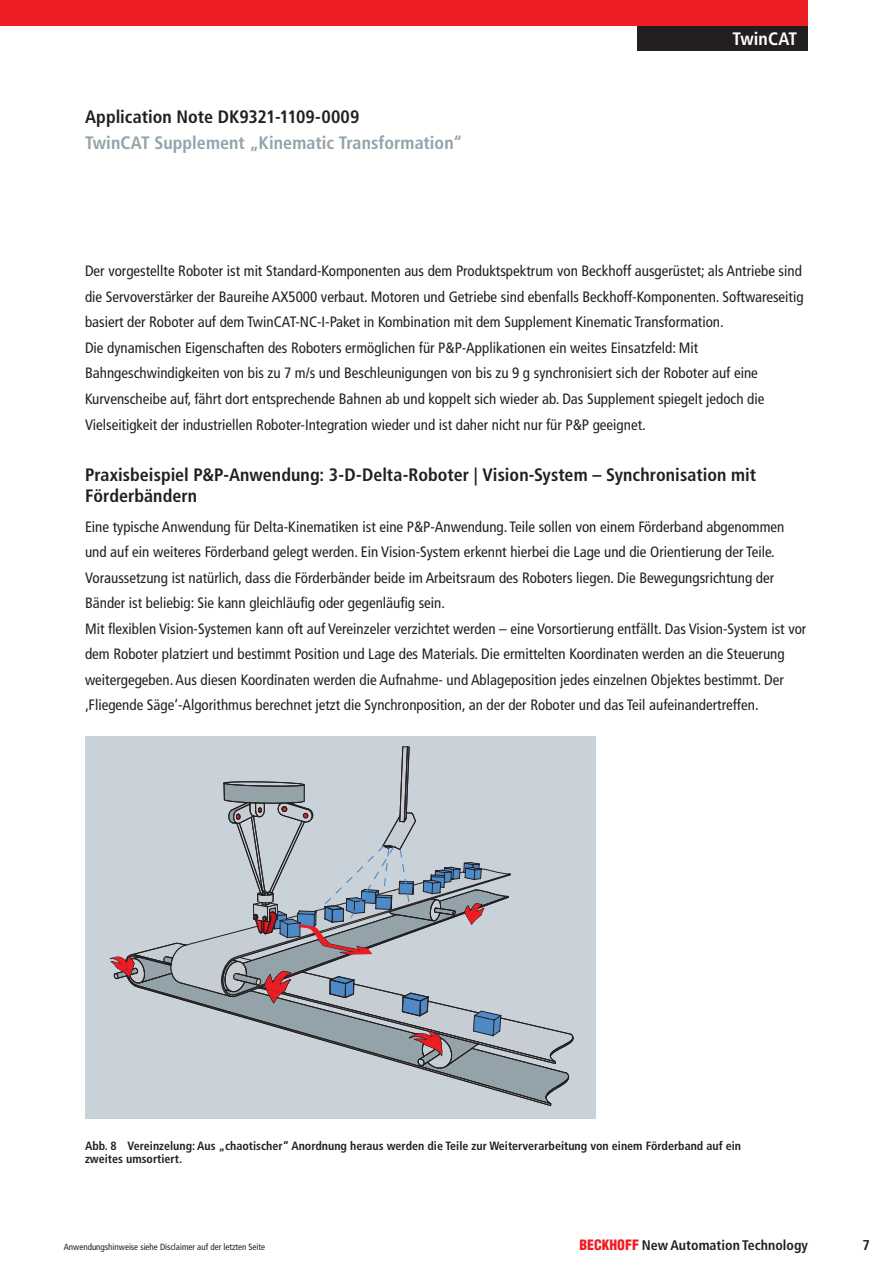
<style>
.page{position:relative;width:893px;height:1263px;background:#fff}
.page>*{position:absolute;margin:0;border:0;box-sizing:border-box;transform-origin:0 0}
.Headline_3{font:700 condensed 18px/21.6px "Frutiger LT Pro";color:#231f20}
.Headline_3_grey{font:700 condensed 18px "Frutiger LT Pro";letter-spacing:.005em;color:#94a2aa}
.Page_name_right{font:700 condensed 18px "Frutiger LT Pro";letter-spacing:.005em;color:#fff}
.Copy_text_without_in{font:condensed 15px/25.5px "Frutiger LT Pro";color:#231f20}
.t1{font:700 condensed 13.95px "Frutiger LT Pro";letter-spacing:.005em;color:#231f20}
.t2{font:700 condensed 12px/13.5px "Frutiger LT Pro";color:#231f20}
.t3{font:condensed 9px "Frutiger LT Pro";color:#231f20}
.s1{font-family:"Helvetica";font-weight:900;color:#ee1d23}
</style>
<div class="page">
<div style="left:638px;top:26px;width:170px;height:25px;background:#231f20"></div>
<div style="left:85px;top:736px;width:510px;height:382px;background:#cad2d9"></div>
<svg style="left:111px;top:746px;width:462px;height:359px"></svg>
<div style="left:0;top:0;width:808px;height:26px;background:#ee1d23"></div>
<p class="Headline_3" style="left:85px;top:106px;width:276px">Application Note DK9321-1109-0009</p>
<p class="Headline_3_grey" style="left:85px;top:132px;width:379px">TwinCAT Supplement „Kinematic Transformation“</p>
<p class="Page_name_right" style="left:733px;top:28px;width:66px">TwinCAT</p>
<p class="Copy_text_without_in" style="left:85px;top:259px;width:720px;text-align:justify">Der vorgestellte Roboter ist mit Standard-Komponenten aus dem Produktspektrum von Beckhoff ausgerüstet; als Antriebe sind die Servoverstärker der Baureihe AX5000 verbaut. Motoren und Getriebe sind ebenfalls Beckhoff-Komponenten. Softwareseitig basiert der Roboter auf dem TwinCAT-NC-I-Paket in Kombination mit dem Supplement Kinematic Transformation.</p>
<p class="Copy_text_without_in" style="left:85px;top:335px;width:681px">Die dynamischen Eigenschaften des Roboters ermöglichen für P&amp;P-Applikationen ein weites Einsatzfeld: Mit Bahngeschwindigkeiten von bis zu 7 m/s und Beschleunigungen von bis zu 9 g synchronisiert sich der Roboter auf eine Kurvenscheibe auf, fährt dort entsprechende Bahnen ab und koppelt sich wieder ab. Das Supplement spiegelt jedoch die Vielseitigkeit der industriellen Roboter-Integration wieder und ist daher nicht nur für P&amp;P geeignet.</p>
<p class="Headline_3" style="left:85px;top:463px;width:673px">Praxisbeispiel P&amp;P-Anwendung: 3-D-Delta-Roboter | Vision-System – Synchronisation mit<br>Förderbändern</p>
<p class="Copy_text_without_in" style="left:85px;top:514px;width:701px">Eine typische Anwendung für Delta-Kinematiken ist eine P&amp;P-Anwendung. Teile sollen von einem Förderband abgenommen und auf ein weiteres Förderband gelegt werden. Ein Vision-System erkennt hierbei die Lage und die Orientierung der Teile.<br>Voraussetzung ist natürlich, dass die Förderbänder beide im Arbeitsraum des Roboters liegen. Die Bewegungsrichtung der Bänder ist beliebig: Sie kann gleichläufig oder gegenläufig sein.</p>
<p class="Copy_text_without_in" style="left:85px;top:616px;width:723px">Mit flexiblen Vision-Systemen kann oft auf Vereinzeler verzichtet werden – eine Vorsortierung entfällt. Das Vision-System ist vor dem Roboter platziert und bestimmt Position und Lage des Materials. Die ermittelten Koordinaten werden an die Steuerung weitergegeben. Aus diesen Koordinaten werden die Aufnahme- und Ablageposition jedes einzelnen Objektes bestimmt. Der ‚Fliegende Säge‘-Algorithmus berechnet jetzt die Synchronposition, an der der Roboter und das Teil aufeinandertreffen.</p>
<p class="t2" style="left:85px;top:1139px;width:658px">Abb. 8 Vereinzelung: Aus „chaotischer“ Anordnung heraus werden die Teile zur Weiterverarbeitung von einem Förderband auf ein zweites umsortiert.</p>
<p class="t3" style="left:64px;top:1242px;width:203px">Anwendungshinweise siehe Disclaimer auf der letzten Seite</p>
<p class="t1" style="left:579px;top:1237px;width:230px"><span class="s1">BECKHOFF</span> New Automation Technology</p>
</div>
